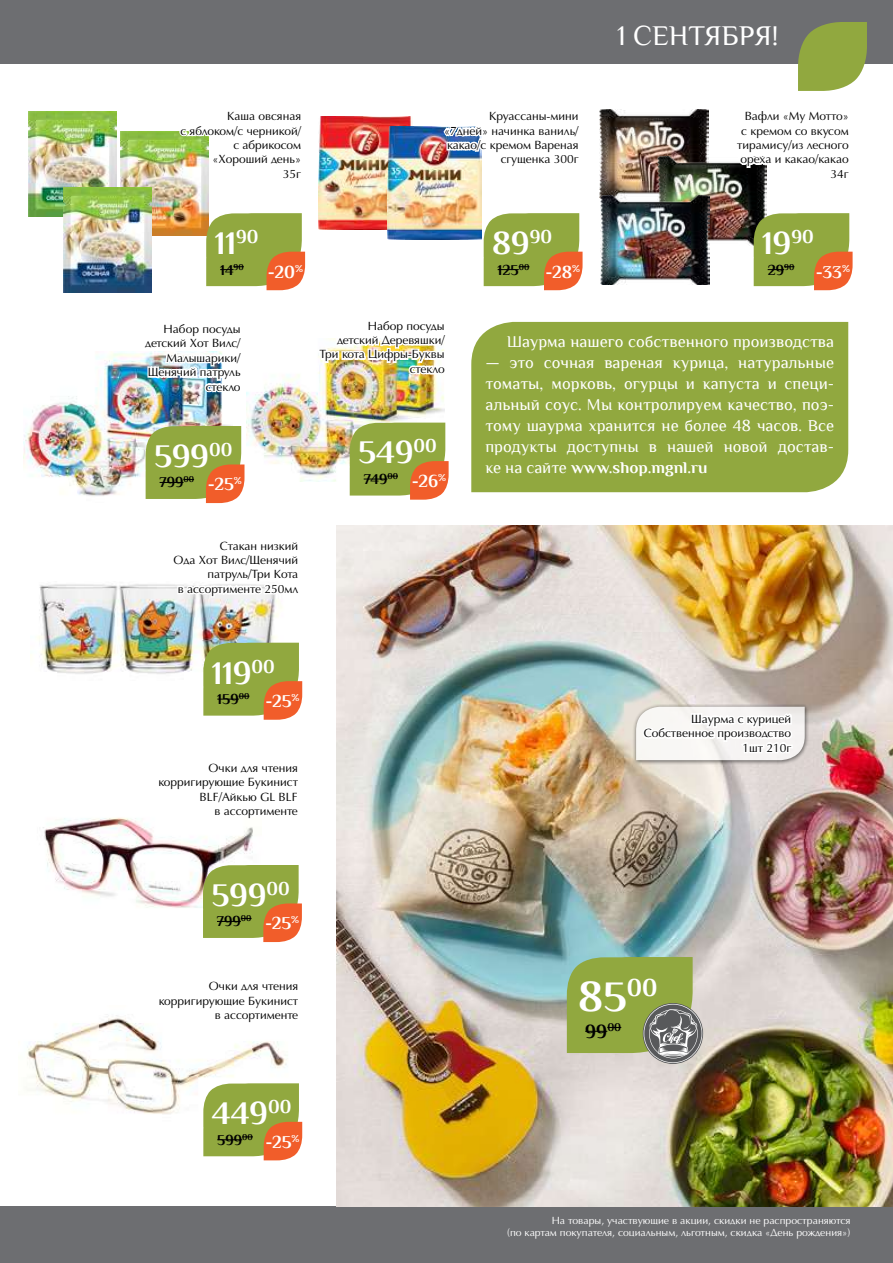
<style>
.page{position:relative;width:893px;height:1263px;background:#fff}
.page>*{position:absolute;margin:0;border:0;box-sizing:border-box;transform-origin:0 0}
.t1{font:700 43.35px "Philosopher";color:#fff}
.t2{font:700 33px "Philosopher";color:#fff}
.t3{font:28.5px "Philosopher";color:#fff}
.t4{font:700 19.8px "Philosopher";color:#000}
.t5{font:700 18px "Philosopher";color:#fff}
.t6{font:16.5px/21px "Philosopher";color:#fff;text-align:justify}
.t7{font:700 15px "Philosopher";color:#000}
.t8{font:12px/14.4px "AG Opus C";color:#000;text-align:right}
.t9{font:10.5px/12.6px "AG Opus C";color:#fff;text-align:right}
.t10{font:700 10.5px "Philosopher";color:#fff}
.s1{font-weight:700}
</style>
<div class="page">
<div style="left:0;top:0;width:893px;height:64px;background:#6d6e71"></div>
<div style="left:0;top:1206px;width:893px;height:57px;background:#6d6e71"></div>
<svg style="left:798px;top:22px;width:69px;height:69px;background:#96a950"></svg>
<img style="left:337px;top:525px;width:556px;height:681px">
<img style="left:28px;top:111px;width:88px;height:105px">
<img style="left:121px;top:131px;width:88px;height:105px">
<img style="left:318px;top:116px;width:94px;height:113px">
<img style="left:387px;top:127px;width:94px;height:113px">
<img style="left:600px;top:109px;width:109px;height:89px">
<img style="left:658px;top:157px;width:109px;height:89px">
<img style="left:601px;top:195px;width:108px;height:90px">
<img style="left:23px;top:352px;width:208px;height:144px">
<img style="left:247px;top:374px;width:198px;height:108px">
<img style="left:37px;top:584px;width:250px;height:90px">
<img style="left:43px;top:817px;width:234px;height:126px">
<img style="left:27px;top:1015px;width:260px;height:99px">
<img style="left:64px;top:188px;width:88px;height:104px">
<svg style="left:484px;top:213px;width:99px;height:77px;background:#a9a24b"></svg>
<svg style="left:206px;top:213px;width:99px;height:77px;background:#a9a14a"></svg>
<svg style="left:203px;top:643px;width:99px;height:77px;background:#a8a049"></svg>
<svg style="left:350px;top:423px;width:99px;height:77px;background:#a9a14b"></svg>
<svg style="left:754px;top:213px;width:99px;height:77px;background:#a69e48"></svg>
<svg style="left:203px;top:1083px;width:99px;height:77px;background:#a9a24b"></svg>
<svg style="left:145px;top:426px;width:100px;height:77px;background:#a9a24c"></svg>
<svg style="left:203px;top:865px;width:99px;height:77px;background:#a79f49"></svg>
<svg style="left:441px;top:126px;width:41px;height:46px"></svg>
<svg style="left:178px;top:131px;width:31px;height:56px"></svg>
<svg style="left:161px;top:584px;width:126px;height:17px"></svg>
<img style="left:317px;top:338px;width:128px;height:39px">
<svg style="left:730px;top:156px;width:37px;height:31px"></svg>
<svg style="left:156px;top:1015px;width:131px;height:12px"></svg>
<img style="left:142px;top:351px;width:89px;height:43px">
<svg style="left:156px;top:817px;width:121px;height:6px"></svg>
<div style="left:633px;top:704px;width:176px;height:61px;background:#000;opacity:.75"></div>
<svg style="left:636px;top:707px;width:169px;height:53px"></svg>
<svg style="left:567px;top:957px;width:135px;height:106px;background:#95a55e"></svg>
<div style="left:471px;top:322px;width:377px;height:170px;background:#91a83f"></div>
<h3 class="t3" style="left:617px;top:20px;width:163px">1 СЕНТЯБРЯ!</h3>
<p class="t8" style="left:180px;top:109px;width:122px">Каша овсяная<br>с яблоком/с черникой/ с абрикосом «Хороший день»<br>35г</p>
<p class="t8" style="left:444px;top:109px;width:136px">Круассаны-мини «7дней» начинка ваниль/ какао/с кремом Вареная сгущенка 300г</p>
<p class="t8" style="left:737px;top:109px;width:113px">Вафли «Му Мотто» с кремом со вкусом тирамису/из лесного ореха и какао/какао<br>34г</p>
<h2 class="t2" style="left:215px;top:225px;width:45px">11<sup>90</sup></h2>
<p class="t7" style="left:220px;top:262px;width:25px">14<sup>90</sup></p>
<p class="t10" style="left:295px;top:263px;width:9px">%</p>
<h3 class="t5" style="left:268px;top:262px;width:29px">-20</h3>
<h2 class="t2" style="left:492px;top:225px;width:61px">89<sup>90</sup></h2>
<h3 class="t5" style="left:546px;top:262px;width:28px">-28</h3>
<p class="t7" style="left:498px;top:262px;width:33px">125<sup>00</sup></p>
<p class="t10" style="left:572px;top:263px;width:9px">%</p>
<h2 class="t2" style="left:762px;top:225px;width:53px">19<sup>90</sup></h2>
<p class="t7" style="left:768px;top:262px;width:28px">29<sup>90</sup></p>
<p class="t10" style="left:842px;top:263px;width:9px">%</p>
<h3 class="t5" style="left:816px;top:262px;width:28px">-33</h3>
<p class="t8" style="left:145px;top:322px;width:97px">Набор посуды детский Хот Вилс/<br>Малышарики/<br>Щенячий патруль стекло</p>
<h2 class="t2" style="left:154px;top:438px;width:80px">599<sup>00</sup></h2>
<h3 class="t5" style="left:208px;top:475px;width:28px">-25</h3>
<p class="t7" style="left:160px;top:474px;width:36px">799<sup>00</sup></p>
<p class="t10" style="left:234px;top:475px;width:9px">%</p>
<p class="t8" style="left:320px;top:318px;width:127px">Набор посуды<br>детский Деревяшки/<br>Три кота Цифры-Буквы стекло</p>
<h2 class="t2" style="left:358px;top:435px;width:80px">549<sup>00</sup></h2>
<h3 class="t5" style="left:412px;top:471px;width:28px">-26</h3>
<p class="t7" style="left:364px;top:471px;width:36px">749<sup>00</sup></p>
<p class="t10" style="left:438px;top:472px;width:9px">%</p>
<h3 class="t6" style="left:507px;top:331px;width:329px">Шаурма нашего собственного производства</h3>
<p class="t6" style="left:485px;top:352px;width:350px">— это сочная вареная курица, натуральные томаты, морковь, огурцы и капуста и специ&shy;альный соус. Мы контролируем качество, поэ&shy;тому шаурма хранится не более 48 часов. Все продукты доступны в нашей новой достав&shy;ке на сайте <span class="s1">www.shop.mgnl.ru</span></p>
<p class="t8" style="left:174px;top:539px;width:126px">Стакан низкий<br>Ода Хот Вилс/Щенячий патруль/Три Кота<br>в ассортименте 250мл</p>
<h2 class="t2" style="left:212px;top:655px;width:65px">119<sup>00</sup></h2>
<h3 class="t5" style="left:266px;top:691px;width:28px">-25</h3>
<p class="t7" style="left:217px;top:691px;width:34px">159<sup>00</sup></p>
<p class="t10" style="left:292px;top:692px;width:9px">%</p>
<p class="t8" style="left:158px;top:761px;width:141px">Очки для чтения корригирующие Букинист<br>BLF/Айкью GL BLF<br>в ассортименте</p>
<h2 class="t2" style="left:212px;top:877px;width:80px">599<sup>00</sup></h2>
<h3 class="t5" style="left:265px;top:914px;width:28px">-25</h3>
<p class="t7" style="left:217px;top:913px;width:36px">799<sup>00</sup></p>
<p class="t10" style="left:291px;top:914px;width:9px">%</p>
<p class="t8" style="left:159px;top:979px;width:141px">Очки для чтения корригирующие Букинист в ассортименте</p>
<h2 class="t2" style="left:212px;top:1096px;width:81px">449<sup>00</sup></h2>
<h3 class="t5" style="left:266px;top:1132px;width:28px">-25</h3>
<p class="t7" style="left:217px;top:1132px;width:37px">599<sup>00</sup></p>
<p class="t10" style="left:292px;top:1133px;width:9px">%</p>
<p class="t8" style="left:644px;top:712px;width:149px">Шаурма с курицей<br>Собственное производство<br>1шт 210г</p>
<h1 class="t1" style="left:578px;top:973px;width:81px">85<sup>00</sup></h1>
<h3 class="t4" style="left:585px;top:1021px;width:38px">99<sup>00</sup></h3>
<p class="t9" style="left:507px;top:1214px;width:345px">На товары, участвующие в акции, скидки не распространяются<br>(по картам покупателя, социальным, льготным, скидка «День рождения»)</p>
</div>
